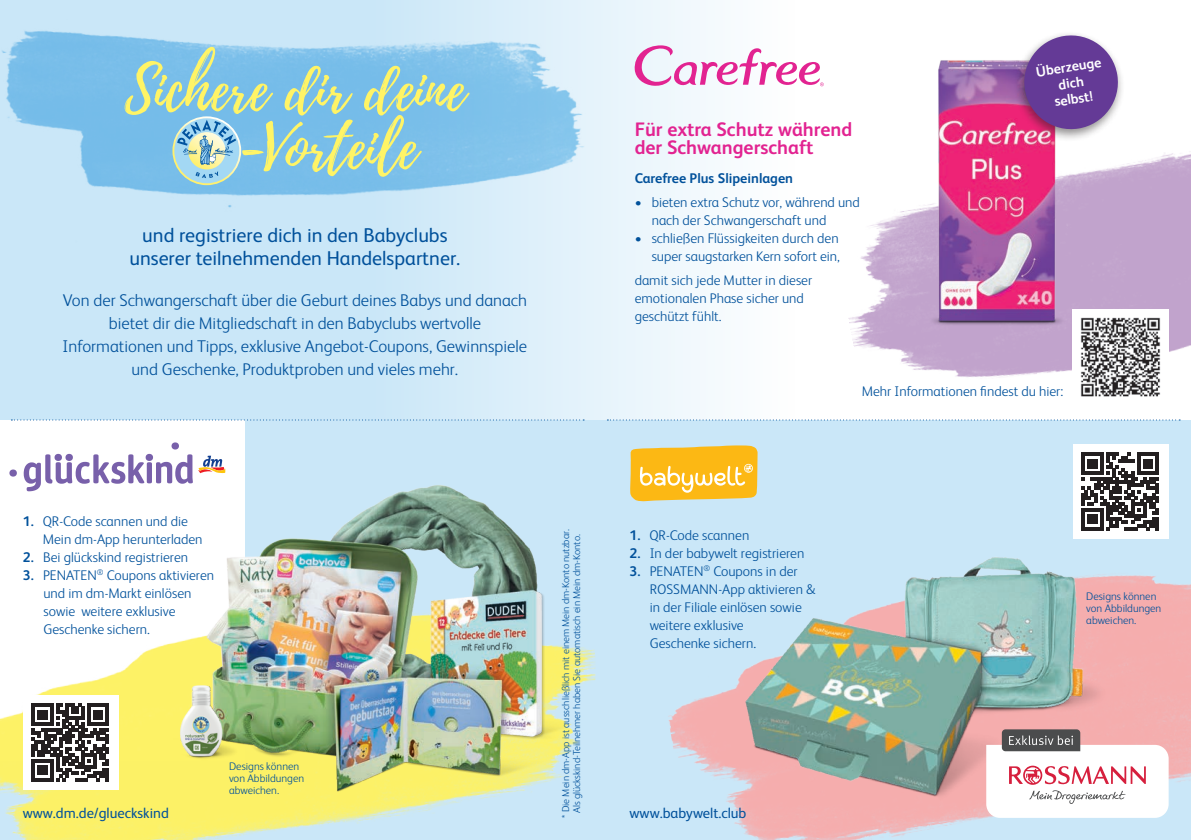
<style>
.page{position:relative;width:1191px;height:840px;background:#fff}
.page>*{position:absolute;margin:0;border:0;box-sizing:border-box;transform-origin:0 0}
.t1{font:60px/58px "Playlist Script";color:#fff466}
.t2{font:20px/23px "FS Albert";color:#01519b;text-align:center}
.t3{font:700 19.6px/18px "FS Albert";color:#e22391}
.t4{font:300 17px/23px "FS Albert";color:#01519b;text-align:center}
.t5{font:14.6px "FS Albert";color:#01519b}
.t6{font:300 14px/18px "FS Albert";color:#01519b}
.t7{font:700 14px "FS Albert";color:#01519b}
.t8{font:700 14px/16px "FS Albert";color:#fff;text-align:center}
.t9{font:300 11px/12px "FS Albert";color:#01519b}
.t10{font:300 10px/11px "FS Albert";color:#01519b;text-align:center}
.s1{font-weight:700}
</style>
<div class="page">
<div style="left:0;top:0;width:1191px;height:839px;background:#cae7f8"></div>
<div style="left:315px;top:0;width:876px;height:419px;background:linear-gradient(to right,#d0e9f8,#fff)"></div>
<img style="left:2px;top:0;width:605px;height:247px">
<div style="left:0;top:420px;width:245px;height:340px;background:#fff"></div>
<img style="left:668px;top:584px;width:523px;height:255px">
<img style="left:0;top:647px;width:595px;height:192px">
<svg style="left:172px;top:116px;width:69px;height:69px"></svg>
<svg style="left:174px;top:118px;width:65px;height:65px;background:#9ecad5"></svg>
<svg style="left:630px;top:445px;width:127px;height:56px;background:#f8c23c"></svg>
<svg style="left:11px;top:419px;width:573px;height:1px"></svg>
<div style="left:23px;top:694px;width:95px;height:95px;background:#fff"></div>
<svg style="left:32px;top:703px;width:77px;height:77px"></svg>
<svg style="left:607px;top:419px;width:573px;height:1px"></svg>
<img style="left:732px;top:557px;width:442px;height:263px">
<img style="left:125px;top:485px;width:448px;height:313px">
<img style="left:145px;top:644px;width:113px;height:140px">
<svg style="left:9px;top:469px;width:8px;height:7px"></svg>
<svg style="left:24px;top:442px;width:203px;height:49px"></svg>
<img style="left:830px;top:146px;width:361px;height:259px">
<img style="left:916px;top:49px;width:155px;height:286px">
<svg style="left:634px;top:45px;width:189px;height:41px;background:#f1c5e2"></svg>
<svg style="left:986px;top:729px;width:182px;height:88px;background:#e7d5d7"></svg>
<div style="left:1072px;top:444px;width:96px;height:94px;background:#fff"></div>
<svg style="left:1081px;top:452px;width:77px;height:78px"></svg>
<img style="left:1072px;top:309px;width:96px;height:95px">
<div style="left:1014px;top:31px;width:111px;height:111px;background:#231f20;opacity:.5"></div>
<svg style="left:1020px;top:32px;width:101px;height:100px;background:#8b63a8"></svg>
<h1 class="t1" style="left:241px;top:62px;width:225px;text-indent:-117px">Sichere dir deine -Vorteile</h1>
<h2 class="t2" style="left:129px;top:222px;width:332px">und registriere dich in den Babyclubs unserer teilnehmenden Handelspartner.</h2>
<p class="t4" style="left:63px;top:287px;width:466px">Von der Schwangerschaft über die Geburt deines Babys und danach bietet dir die Mitgliedschaft in den Babyclubs wertvolle Informationen und Tipps, exklusive Angebot-Coupons, Gewinnspiele und Geschenke, Produktproben und vieles mehr.</p>
<h3 class="t3" style="left:634px;top:119px;width:219px">Für extra Schutz während der Schwangerschaft</h3>
<p class="t7" style="left:634px;top:169px;width:160px">Carefree Plus Slipeinlagen</p>
<p class="t6" style="left:651px;top:192px;width:210px;text-indent:-17px">• bieten extra Schutz vor, während und nach der Schwangerschaft und</p>
<p class="t6" style="left:634px;top:228px;width:207px;text-align:right">• schließen Flüssigkeiten durch den super saugstarken Kern sofort ein,</p>
<p class="t6" style="left:634px;top:270px;width:179px">damit sich jede Mutter in dieser emotionalen Phase sicher und geschützt fühlt.</p>
<p class="t8" style="left:1034px;top:64px;width:67px;rotate:-9deg">Überzeuge dich selbst!</p>
<p class="t6" style="left:861px;top:381px;width:203px">Mehr Informationen findest du hier:</p>
<p class="t6" style="left:43px;top:511px;width:161px;text-indent:-20px"><span class="s1">1.</span> QR-Code scannen und die<br>Mein dm-App herunterladen</p>
<p class="t6" style="left:23px;top:547px;width:167px"><span class="s1">2.</span> Bei glückskind registrieren</p>
<p class="t6" style="left:43px;top:565px;width:172px;text-indent:-21px"><span class="s1">3.</span> PENATEN<sup>®</sup> Coupons aktivieren und im dm-Markt einlösen sowie weitere exklusive<br>Geschenke sichern.</p>
<p class="t10" style="left:560px;top:817px;width:290px;rotate:-90deg">* Die Mein dm-App ist ausschließlich mit einem Mein dm-Konto nutzbar.<br>Als glückskind-Teilnehmer haben Sie automatisch ein Mein dm-Konto.</p>
<p class="t6" style="left:629px;top:525px;width:121px"><span class="s1">1.</span> QR-Code scannen</p>
<p class="t6" style="left:629px;top:543px;width:176px"><span class="s1">2.</span> In der babywelt registrieren</p>
<p class="t6" style="left:649px;top:561px;width:167px;text-indent:-20px"><span class="s1">3.</span> PENATEN<sup>®</sup> Coupons in der<br>ROSSMANN-App aktivieren &amp; in der Filiale einlösen sowie weitere exklusive<br>Geschenke sichern.</p>
<p class="t9" style="left:229px;top:759px;width:77px">Designs können von Abbildungen abweichen.</p>
<p class="t5" style="left:23px;top:802px;width:148px">www.dm.de/glueckskind</p>
<p class="t5" style="left:629px;top:802px;width:118px">www.babywelt.club</p>
<p class="t9" style="left:1086px;top:589px;width:77px">Designs können von Abbildungen abweichen.</p>
</div>
